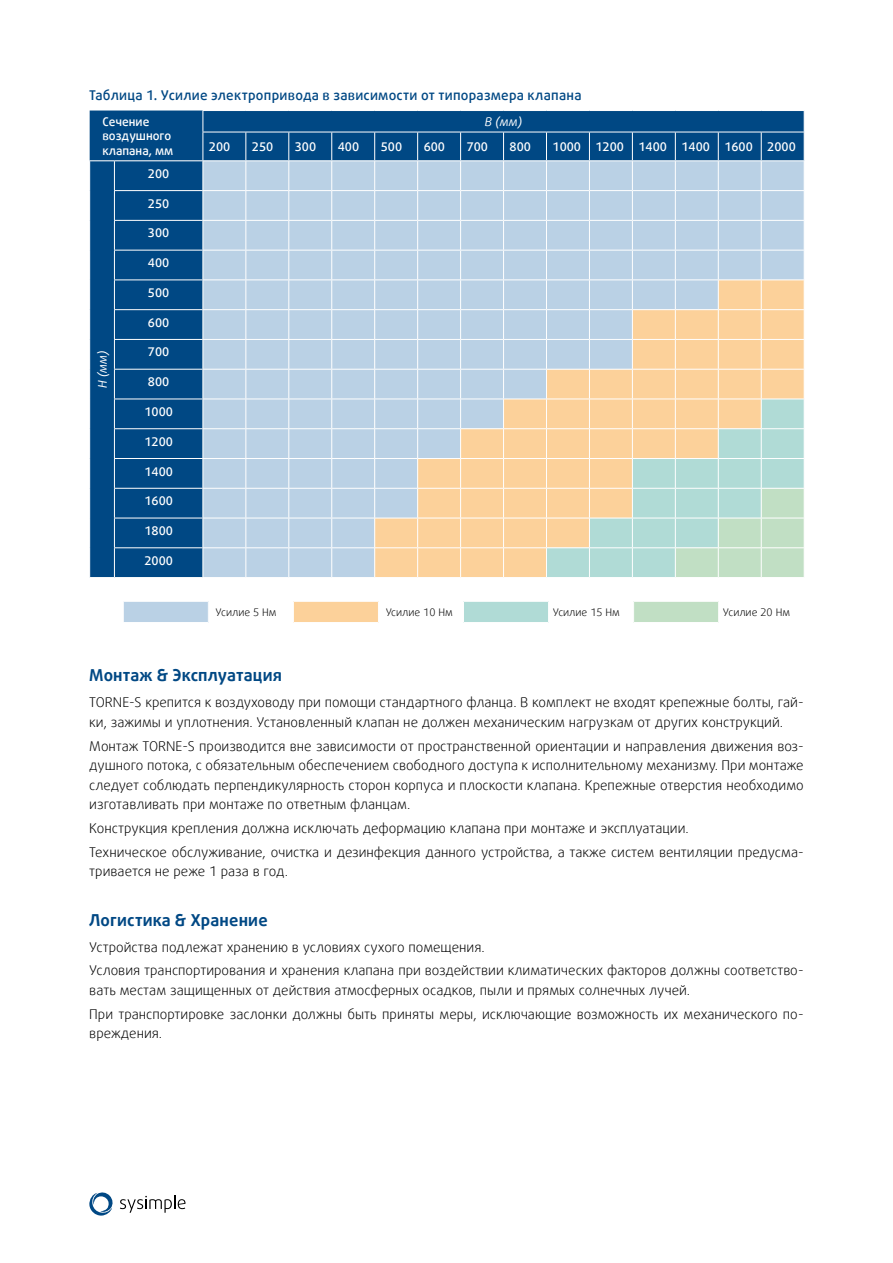
<style>
.page{position:relative;width:893px;height:1263px;background:#fff}
.page>*{position:absolute;margin:0;border:0;box-sizing:border-box;transform-origin:0 0}
.t1{font:700 16.5px "Daxline Offc Pro";letter-spacing:.01em;color:#004884}
.t2{font:300 13.5px/19.5px "Daxline Offc Pro";color:#000}
.t3{font:500 13.5px "Daxline Offc Pro";letter-spacing:.02em;color:#004884}
.t4{font:500 12px/14.4px "Daxline Offc Pro";color:#fff}
.t5{font:italic 12px "Daxline Offc Pro";color:#fff}
.t6{font:300 10.5px "Daxline Offc Pro";color:#000}
</style>
<div class="page">
<svg style="left:89px;top:1192px;width:24px;height:23px"></svg>
<svg style="left:120px;top:1195px;width:65px;height:18px"></svg>
<svg style="left:89px;top:111px;width:716px;height:467px;background:#9cb3c1"></svg>
<hr style="left:114px;top:160px;width:89px;height:1px;background:#fff">
<div style="left:123px;top:601px;width:85px;height:21px;background:#bad1e5"></div>
<div style="left:293px;top:601px;width:85px;height:21px;background:#fcd19a"></div>
<div style="left:463px;top:601px;width:86px;height:21px;background:#b0dbd6"></div>
<div style="left:634px;top:601px;width:85px;height:21px;background:#c1dfc4"></div>
<hr style="left:123px;top:601px;width:85px;height:1px;background:#fff">
<svg style="left:123px;top:602px;width:1px;height:20px"></svg>
<hr style="left:293px;top:601px;width:85px;height:1px;background:#fff">
<svg style="left:293px;top:602px;width:1px;height:20px"></svg>
<hr style="left:463px;top:601px;width:86px;height:1px;background:#fff">
<svg style="left:463px;top:602px;width:1px;height:20px"></svg>
<svg style="left:548px;top:602px;width:1px;height:20px"></svg>
<hr style="left:634px;top:601px;width:85px;height:1px;background:#fff">
<svg style="left:718px;top:602px;width:1px;height:20px"></svg>
<p class="t3" style="left:89px;top:86px;width:494px">Таблица 1. Усилие электропривода в зависимости от типоразмера клапана</p>
<p class="t4" style="left:102px;top:115px;width:72px">Сечение воздушного клапана, мм</p>
<p class="t5" style="left:485px;top:114px;width:39px">В (мм)</p>
<p class="t4" style="left:209px;top:140px;width:23px">200</p>
<p class="t4" style="left:252px;top:140px;width:23px">250</p>
<p class="t4" style="left:295px;top:140px;width:23px">300</p>
<p class="t4" style="left:338px;top:140px;width:23px">400</p>
<p class="t4" style="left:381px;top:140px;width:23px">500</p>
<p class="t4" style="left:424px;top:140px;width:23px">600</p>
<p class="t4" style="left:467px;top:140px;width:23px">700</p>
<p class="t4" style="left:510px;top:140px;width:23px">800</p>
<p class="t4" style="left:553px;top:140px;width:245px">1000 1200 1400 1400 1600 2000</p>
<p class="t5" style="left:95px;top:388px;width:40px;rotate:-90deg">H (мм)</p>
<p class="t4" style="left:148px;top:166px;width:23px">200</p>
<p class="t4" style="left:148px;top:196px;width:23px">250</p>
<p class="t4" style="left:148px;top:226px;width:23px">300</p>
<p class="t4" style="left:148px;top:256px;width:23px">400</p>
<p class="t4" style="left:148px;top:285px;width:23px">500</p>
<p class="t4" style="left:148px;top:315px;width:23px">600</p>
<p class="t4" style="left:148px;top:345px;width:23px">700</p>
<p class="t4" style="left:148px;top:375px;width:23px">800</p>
<p class="t4" style="left:144px;top:405px;width:30px">1000</p>
<p class="t4" style="left:144px;top:434px;width:30px">1200</p>
<p class="t4" style="left:144px;top:464px;width:30px">1400</p>
<p class="t4" style="left:144px;top:494px;width:30px">1600</p>
<p class="t4" style="left:144px;top:524px;width:30px">1800</p>
<p class="t4" style="left:144px;top:553px;width:30px">2000</p>
<p class="t6" style="left:216px;top:605px;width:63px">Усилие 5 Нм</p>
<p class="t6" style="left:386px;top:605px;width:69px">Усилие 10 Нм</p>
<p class="t6" style="left:553px;top:605px;width:69px">Усилие 15 Нм</p>
<p class="t6" style="left:723px;top:605px;width:69px">Усилие 20 Нм</p>
<p class="t1" style="left:89px;top:665px;width:194px">Монтаж &amp; Эксплуатация</p>
<p class="t2" style="left:89px;top:693px;width:716px">TORNE-S крепится к воздуховоду при помощи стандартного фланца. В комплект не входят крепежные болты, гай&shy;ки, зажимы и уплотнения. Установленный клапан не должен механическим нагрузкам от других конструкций.</p>
<p class="t2" style="left:89px;top:736px;width:716px;text-align:justify">Монтаж TORNE-S производится вне зависимости от пространственной ориентации и направления движения воз&shy;душного потока, с обязательным обеспечением свободного доступа к исполнительному механизму. При монтаже следует соблюдать перпендикулярность сторон корпуса и плоскости клапана. Крепежные отверстия необходимо изготавливать при монтаже по ответным фланцам.</p>
<p class="t2" style="left:89px;top:816px;width:716px;line-height:23.7px">Конструкция крепления должна исключать деформацию клапана при монтаже и эксплуатации.<br>Техническое обслуживание, очистка и дезинфекция данного устройства, а также систем вентиляции предусма-</p>
<p class="t2" style="left:89px;top:861px;width:200px">тривается не реже 1 раза в год.</p>
<p class="t1" style="left:89px;top:909px;width:180px">Логистика &amp; Хранение</p>
<p class="t2" style="left:89px;top:935px;width:716px;line-height:23.7px">Устройства подлежат хранению в условиях сухого помещения.<br>Условия транспортирования и хранения клапана при воздействии климатических факторов должны соответство-</p>
<p class="t2" style="left:89px;top:978px;width:716px;line-height:23.7px">вать местам защищенных от действия атмосферных осадков, пыли и прямых солнечных лучей.<br>При транспортировке заслонки должны быть приняты меры, исключающие возможность их механического по-</p>
<p class="t2" style="left:89px;top:1023px;width:74px">вреждения.</p>
</div>
